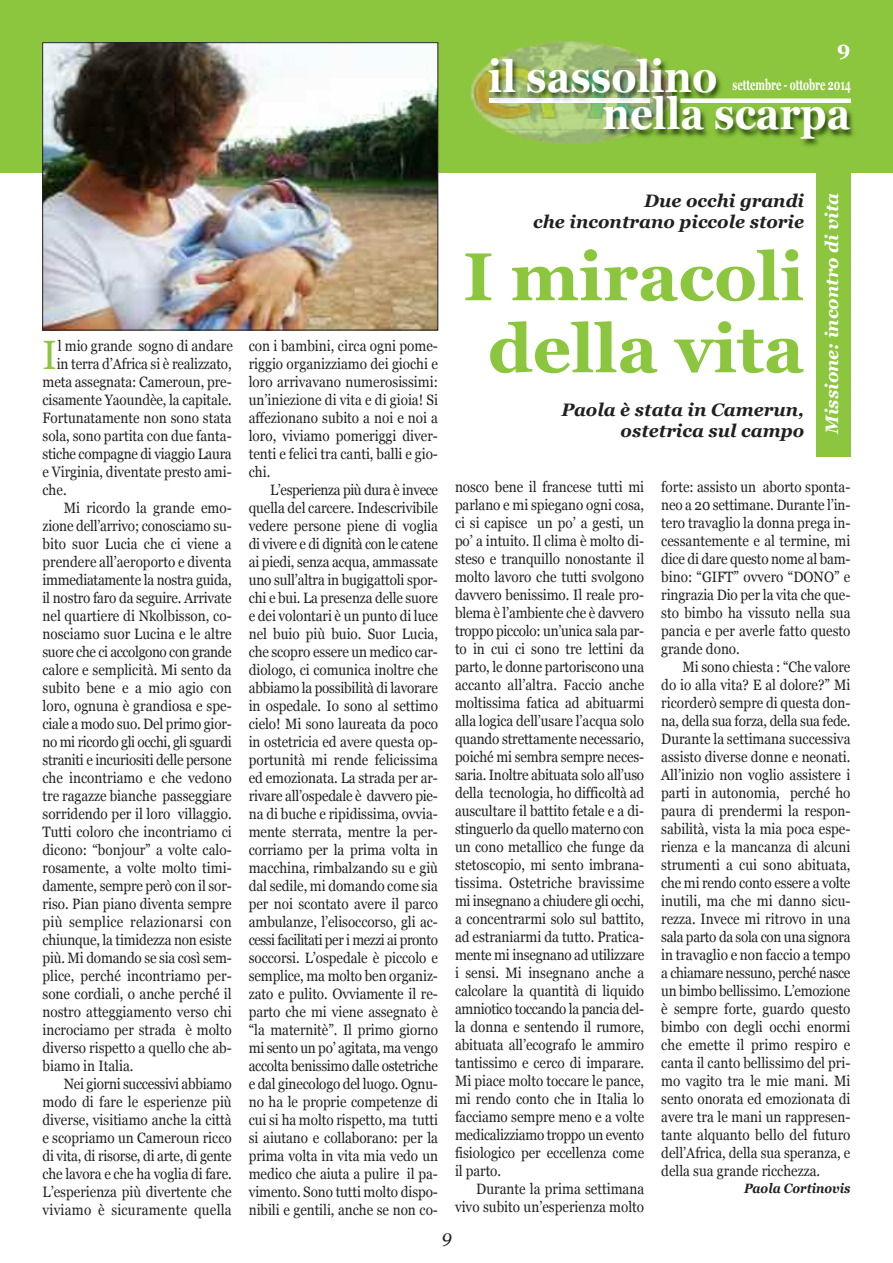
<style>
.page{position:relative;width:893px;height:1263px;background:#fff}
.page>*{position:absolute;margin:0;border:0;box-sizing:border-box;transform-origin:0 0}
.t1{font:700 67.5px/72px "Georgia";color:#8bc63e;text-align:center}
.t2{font:700 44.4px/37px "Georgia";color:#fff;scale:.9 1}
.t3{font:40.95px "Georgia";color:#8bc63e;scale:.9 1}
.t4{font:700 21px "Georgia";color:#fff}
.t5{font:italic 700 18px/21.6px "Georgia";color:#231f20;text-align:right}
.t6{font:italic 700 18px "Georgia";color:#fff}
.t7{font:italic 18px "Georgia";color:#231f20}
.t8{font:700 15.15px "Georgia";color:#fff;scale:.62 1}
.t9{font:15px/18px "Georgia";color:#231f20;text-align:justify;scale:.9 1}
.t10{font:15px "Georgia";letter-spacing:-.02em;color:#231f20;scale:.9 1}
.t11{font:15px "Georgia";letter-spacing:-.03em;color:#231f20;scale:.9 1}
.t12{font:15px "Georgia";letter-spacing:.02em;color:#231f20;scale:.9 1}
.t13{font:italic 700 13.5px "Georgia";color:#231f20;scale:.9 1}
</style>
<div class="page">
<div style="left:0;top:0;width:893px;height:173px;background:#8bc63e"></div>
<img style="left:526px;top:41px;width:90px;height:6px">
<img style="left:470px;top:63px;width:19px;height:59px">
<svg style="left:838px;top:47px;width:11px;height:12px"></svg>
<img style="left:489px;top:47px;width:183px;height:97px">
<div style="left:680px;top:98px;width:171px;height:5px;background:#fff"></div>
<div style="left:816px;top:170px;width:34px;height:286px;background:#8bc63e"></div>
<img style="left:45px;top:45px;width:391px;height:283px">
<div style="left:43px;top:43px;width:395px;height:287px;border:1px solid #231f20"></div>
<h3 class="t4" style="left:837px;top:36px;width:15px">9</h3>
<h2 class="t2" style="left:603px;top:58px;width:277px;text-indent:-114px">il sassolino<br>nella scarpa</h2>
<p class="t8" style="left:732px;top:76px;width:193px">settembre - ottobre 2014</p>
<h3 class="t3" style="left:43px;top:331px;width:17px">I</h3>
<p class="t9" style="left:58px;top:336px;width:196px">l mio grande sogno di andare</p>
<p class="t9" style="left:57px;top:354px;width:196px">in terra d’Africa si è realizzato,</p>
<p class="t9" style="left:43px;top:372px;width:212px">meta assegnata: Cameroun, pre-</p>
<p class="t9" style="left:43px;top:390px;width:212px">cisamente Yaoundèe, la capitale.</p>
<p class="t9" style="left:43px;top:408px;width:212px">Fortunatamente non sono stata</p>
<p class="t9" style="left:43px;top:426px;width:212px">sola, sono partita con due fanta-</p>
<p class="t10" style="left:43px;top:445px;width:212px">stiche compagne di viaggio Laura</p>
<p class="t9" style="left:43px;top:462px;width:212px">e Virginia, diventate presto ami-</p>
<p class="t9" style="left:43px;top:480px;width:28px">che.</p>
<p class="t9" style="left:64px;top:498px;width:188px">Mi ricordo la grande emo-</p>
<p class="t9" style="left:43px;top:516px;width:212px">zione dell’arrivo; conosciamo su-</p>
<p class="t9" style="left:43px;top:534px;width:212px">bito suor Lucia che ci viene a</p>
<p class="t9" style="left:43px;top:552px;width:212px">prendere all’aeroporto e diventa</p>
<p class="t10" style="left:43px;top:571px;width:212px">immediatamente la nostra guida,</p>
<p class="t9" style="left:43px;top:588px;width:212px">il nostro faro da seguire. Arrivate</p>
<p class="t9" style="left:43px;top:606px;width:212px">nel quartiere di Nkolbisson, co-</p>
<p class="t9" style="left:43px;top:624px;width:212px">nosciamo suor Lucina e le altre</p>
<p class="t11" style="left:43px;top:643px;width:212px">suore che ci accolgono con grande</p>
<p class="t9" style="left:43px;top:660px;width:212px">calore e semplicità. Mi sento da</p>
<p class="t9" style="left:43px;top:678px;width:212px">subito bene e a mio agio con</p>
<p class="t9" style="left:43px;top:696px;width:212px">loro, ognuna è grandiosa e spe-</p>
<p class="t9" style="left:43px;top:714px;width:212px">ciale a modo suo. Del primo gior-</p>
<p class="t11" style="left:43px;top:733px;width:212px">no mi ricordo gli occhi, gli sguardi</p>
<p class="t10" style="left:43px;top:751px;width:212px">straniti e incuriositi delle persone</p>
<p class="t9" style="left:43px;top:768px;width:212px">che incontriamo e che vedono</p>
<p class="t9" style="left:43px;top:786px;width:212px">tre ragazze bianche passeggiare</p>
<p class="t9" style="left:43px;top:804px;width:212px">sorridendo per il loro villaggio.</p>
<p class="t9" style="left:43px;top:822px;width:212px">Tutti coloro che incontriamo ci</p>
<p class="t9" style="left:43px;top:840px;width:212px">dicono: “bonjour” a volte calo-</p>
<p class="t9" style="left:43px;top:858px;width:212px">rosamente, a volte molto timi-</p>
<p class="t9" style="left:43px;top:876px;width:212px">damente, sempre però con il sor-</p>
<p class="t9" style="left:43px;top:894px;width:212px">riso. Pian piano diventa sempre</p>
<p class="t12" style="left:43px;top:913px;width:212px">più semplice relazionarsi con</p>
<p class="t9" style="left:43px;top:930px;width:212px">chiunque, la timidezza non esiste</p>
<p class="t9" style="left:43px;top:948px;width:212px">più. Mi domando se sia così sem-</p>
<p class="t9" style="left:43px;top:966px;width:212px">plice, perché incontriamo per-</p>
<p class="t9" style="left:43px;top:984px;width:212px">sone cordiali, o anche perché il</p>
<p class="t9" style="left:43px;top:1002px;width:212px">nostro atteggiamento verso chi</p>
<p class="t9" style="left:43px;top:1020px;width:212px">incrociamo per strada è molto</p>
<p class="t9" style="left:43px;top:1038px;width:212px">diverso rispetto a quello che ab-</p>
<p class="t9" style="left:43px;top:1056px;width:103px">biamo in Italia.</p>
<p class="t10" style="left:64px;top:1075px;width:188px">Nei giorni successivi abbiamo</p>
<p class="t9" style="left:43px;top:1092px;width:212px">modo di fare le esperienze più</p>
<p class="t9" style="left:43px;top:1110px;width:212px">diverse, visitiamo anche la città</p>
<p class="t9" style="left:43px;top:1128px;width:212px">e scopriamo un Cameroun ricco</p>
<p class="t9" style="left:43px;top:1146px;width:212px">di vita, di risorse, di arte, di gente</p>
<p class="t9" style="left:43px;top:1164px;width:212px">che lavora e che ha voglia di fare.</p>
<p class="t9" style="left:43px;top:1182px;width:212px">L’esperienza più divertente che</p>
<p class="t12" style="left:43px;top:1201px;width:212px">viviamo è sicuramente quella</p>
<p class="t6" style="left:821px;top:434px;width:243px;rotate:-90deg">Missione: incontro di vita</p>
<p class="t5" style="left:533px;top:190px;width:273px">Due occhi grandi<br>che incontrano piccole storie</p>
<h1 class="t1" style="left:463px;top:241px;width:342px">I miracoli della vita</h1>
<p class="t5" style="left:561px;top:399px;width:244px">Paola è stata in Camerun, ostetrica sul campo</p>
<p class="t9" style="left:249px;top:336px;width:212px">con i bambini, circa ogni pome&shy;riggio organizziamo dei giochi e loro arrivavano numerosissimi: un’iniezione di vita e di gioia! Si affezionano subito a noi e noi a loro, viviamo pomeriggi diver&shy;tenti e felici tra canti, balli e gio&shy;chi.</p>
<p class="t9" style="left:249px;top:480px;width:212px;text-indent:21px">L’esperienza più dura è invece quella del carcere. Indescrivibile vedere persone piene di voglia di vivere e di dignità con le catene ai piedi, senza acqua, ammassate uno sull’altra in bugigattoli spor&shy;chi e bui. La presenza delle suore e dei volontari è un punto di luce nel buio più buio. Suor Lucia, che scopro essere un medico car&shy;diologo, ci comunica inoltre che abbiamo la possibilità di lavorare in ospedale. Io sono al settimo cielo! Mi sono laureata da poco in ostetricia ed avere questa op&shy;portunità mi rende felicissima ed emozionata. La strada per ar&shy;rivare all’ospedale è davvero pie&shy;na di buche e ripidissima, ovvia&shy;mente sterrata, mentre la per&shy;corriamo per la prima volta in macchina, rimbalzando su e giù dal sedile, mi domando come sia per noi scontato avere il parco ambulanze, l’elisoccorso, gli ac&shy;cessi facilitati per i mezzi ai pronto soccorsi. L’ospedale è piccolo e semplice, ma molto ben organiz&shy;zato e pulito. Ovviamente il re&shy;parto che mi viene assegnato è “la maternitè”. Il primo giorno mi sento un po’ agitata, ma vengo accolta benissimo dalle ostetriche e dal ginecologo del luogo. Ognu&shy;no ha le proprie competenze di cui si ha molto rispetto, ma tutti si aiutano e collaborano: per la prima volta in vita mia vedo un medico che aiuta a pulire il pa&shy;vimento. Sono tutti molto dispo&shy;nibili e gentili, anche se non co-</p>
<p class="t9" style="left:455px;top:478px;width:212px">nosco bene il francese tutti mi parlano e mi spiegano ogni cosa, ci si capisce un po’ a gesti, un po’ a intuito. Il clima è molto di&shy;steso e tranquillo nonostante il molto lavoro che tutti svolgono davvero benissimo. Il reale pro&shy;blema è l’ambiente che è davvero troppo piccolo: un’unica sala par&shy;to in cui ci sono tre lettini da parto, le donne partoriscono una accanto all’altra. Faccio anche moltissima fatica ad abituarmi alla logica dell’usare l’acqua solo quando strettamente necessario, poiché mi sembra sempre neces&shy;saria. Inoltre abituata solo all’uso della tecnologia, ho difficoltà ad auscultare il battito fetale e a di&shy;stinguerlo da quello materno con un cono metallico che funge da stetoscopio, mi sento imbrana&shy;tissima. Ostetriche bravissime mi insegnano a chiudere gli occhi, a concentrarmi solo sul battito, ad estraniarmi da tutto. Pratica&shy;mente mi insegnano ad utilizzare i sensi. Mi insegnano anche a calcolare la quantità di liquido amniotico toccando la pancia del&shy;la donna e sentendo il rumore, abituata all’ecografo le ammiro tantissimo e cerco di imparare.<br>Mi piace molto toccare le pance, mi rendo conto che in Italia lo facciamo sempre meno e a volte medicalizziamo troppo un evento fisiologico per eccellenza come il parto.</p>
<p class="t9" style="left:661px;top:478px;width:212px">forte: assisto un aborto sponta&shy;neo a 20 settimane. Durante l’in&shy;tero travaglio la donna prega in&shy;cessantemente e al termine, mi dice di dare questo nome al bam&shy;bino: “GIFT” ovvero “DONO” e ringrazia Dio per la vita che que&shy;sto bimbo ha vissuto nella sua pancia e per averle fatto questo grande dono.</p>
<p class="t9" style="left:661px;top:658px;width:212px;text-indent:21px">Mi sono chiesta : “Che valore do io alla vita? E al dolore?” Mi ricorderò sempre di questa don&shy;na, della sua forza, della sua fede.<br>Durante la settimana successiva assisto diverse donne e neonati.<br>All’inizio non voglio assistere i parti in autonomia, perché ho paura di prendermi la respon&shy;sabilità, vista la mia poca espe&shy;rienza e la mancanza di alcuni strumenti a cui sono abituata, che mi rendo conto essere a volte inutili, ma che mi danno sicu&shy;rezza. Invece mi ritrovo in una sala parto da sola con una signora in travaglio e non faccio a tempo a chiamare nessuno, perché nasce un bimbo bellissimo. L’emozione è sempre forte, guardo questo bimbo con degli occhi enormi che emette il primo respiro e canta il canto bellissimo del pri&shy;mo vagito tra le mie mani. Mi sento onorata ed emozionata di avere tra le mani un rappresen&shy;tante alquanto bello del futuro dell’Africa, della sua speranza, e della sua grande ricchezza.</p>
<p class="t13" style="left:744px;top:1181px;width:120px">Paola Cortinovis</p>
<p class="t9" style="left:455px;top:1180px;width:212px;text-align:right">Durante la prima settimana vivo subito un’esperienza molto</p>
<p class="t7" style="left:442px;top:1226px;width:12px">9</p>
</div>
